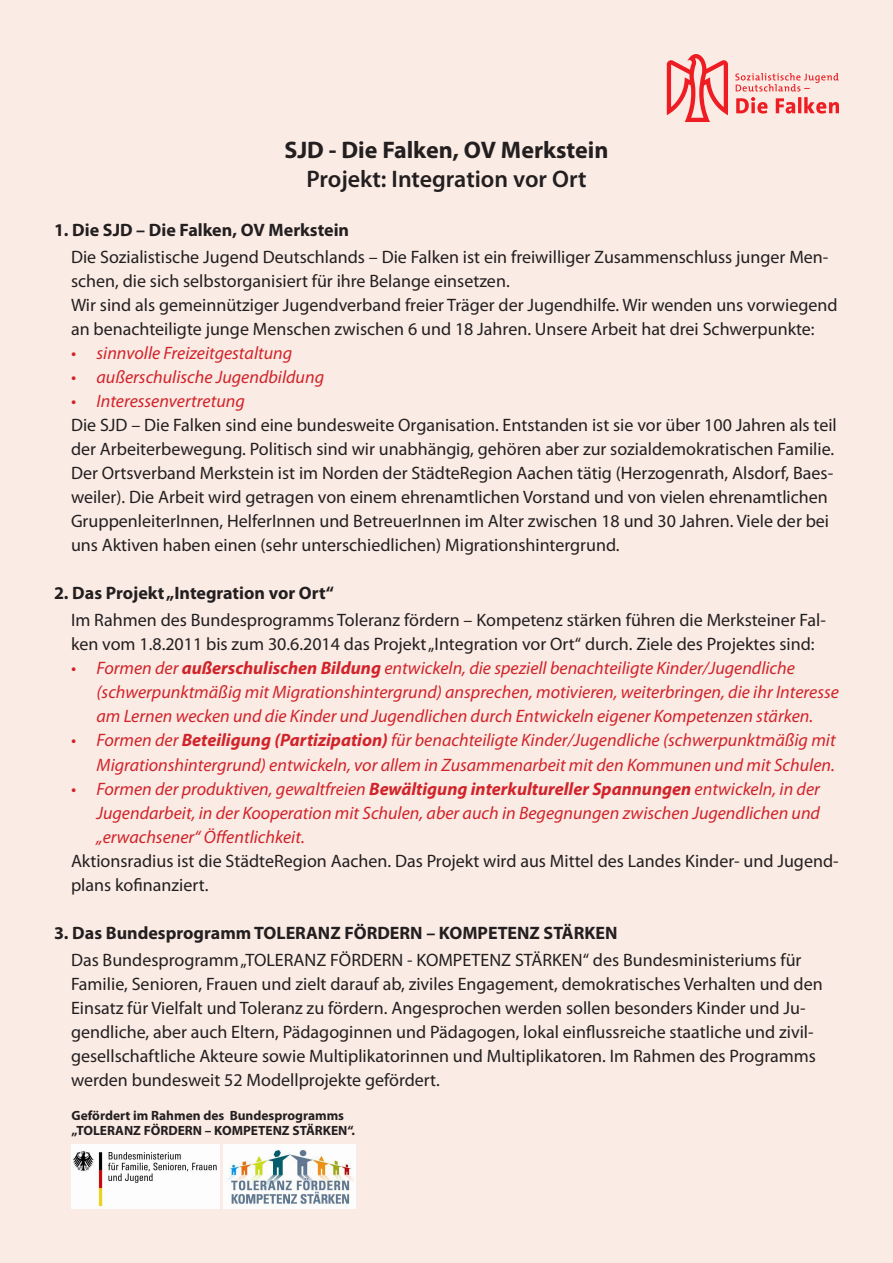
<style>
.page{position:relative;width:893px;height:1263px;background:#fff}
.page>*{position:absolute;margin:0;border:0;box-sizing:border-box;transform-origin:0 0}
.t1{font:700 24px "Myriad Pro";color:#231f20}
.t2{font:600 24px "Myriad Pro";color:#231f20}
.t3{font:18px/24px "Myriad Pro";color:#231f20}
.t4{font:italic 18px/24px "Myriad Pro";color:#d1232a}
.t5{font:700 18px "Myriad Pro";color:#231f20}
.t6{font:700 13.5px "Myriad Pro";color:#231f20}
.s1{font-weight:700}
</style>
<div class="page">
<div style="left:1px;top:1px;width:891px;height:1261px;background:#faebe4"></div>
<svg style="left:667px;top:54px;width:172px;height:68px"></svg>
<img style="left:72px;top:1144px;width:147px;height:65px">
<img style="left:224px;top:1144px;width:132px;height:65px">
<p class="t1" style="left:284px;top:135px;width:325px">SJD - Die Falken, OV Merkstein</p>
<p class="t2" style="left:306px;top:164px;width:282px">Projekt: Integration vor Ort</p>
<p class="t5" style="left:54px;top:218px;width:297px">1. Die SJD – Die Falken, OV Merkstein</p>
<p class="t3" style="left:71px;top:244px;width:759px">Die Sozialistische Jugend Deutschlands – Die Falken ist ein freiwilliger Zusammenschluss junger Men&shy;schen, die sich selbstorganisiert für ihre Belange einsetzen.</p>
<p class="t3" style="left:71px;top:292px;width:768px">Wir sind als gemeinnütziger Jugendverband freier Träger der Jugendhilfe. Wir wenden uns vorwiegend an benachteiligte junge Menschen zwischen 6 und 18 Jahren. Unsere Arbeit hat drei Schwerpunkte:</p>
<p class="t4" style="left:71px;top:340px;width:223px">• sinnvolle Freizeitgestaltung</p>
<p class="t4" style="left:71px;top:364px;width:255px">• außerschulische Jugendbildung</p>
<p class="t4" style="left:71px;top:388px;width:175px">• Interessenvertretung</p>
<p class="t3" style="left:71px;top:412px;width:767px">Die SJD – Die Falken sind eine bundesweite Organisation. Entstanden ist sie vor über 100 Jahren als teil der Arbeiterbewegung. Politisch sind wir unabhängig, gehören aber zur sozialdemokratischen Familie.</p>
<p class="t3" style="left:71px;top:460px;width:764px">Der Ortsverband Merkstein ist im Norden der StädteRegion Aachen tätig (Herzogenrath, Alsdorf, Baes&shy;weiler). Die Arbeit wird getragen von einem ehrenamtlichen Vorstand und von vielen ehrenamtlichen GruppenleiterInnen, HelferInnen und BetreuerInnen im Alter zwischen 18 und 30 Jahren. Viele der bei uns Aktiven haben einen (sehr unterschiedlichen) Migrationshintergrund.</p>
<p class="t5" style="left:54px;top:582px;width:281px">2. Das Projekt „Integration vor Ort“</p>
<p class="t3" style="left:71px;top:608px;width:756px">Im Rahmen des Bundesprogramms Toleranz fördern – Kompetenz stärken führen die Merksteiner Fal&shy;ken vom 1.8.2011 bis zum 30.6.2014 das Projekt „Integration vor Ort“ durch. Ziele des Projektes sind:</p>
<p class="t4" style="left:97px;top:656px;width:744px;text-indent:-26px">• Formen der <span class="s1">außerschulischen Bildung</span> entwickeln, die speziell benachteiligte Kinder/Jugendliche (schwerpunktmäßig mit Migrationshintergrund) ansprechen, motivieren, weiterbringen, die ihr Interesse am Lernen wecken und die Kinder und Jugendlichen durch Entwickeln eigener Kompetenzen stärken.</p>
<p class="t4" style="left:71px;top:728px;width:766px;text-align:right">• Formen der <span class="s1">Beteiligung (Partizipation)</span> für benachteiligte Kinder/Jugendliche (schwerpunktmäßig mit<br>Migrationshintergrund) entwickeln, vor allem in Zusammenarbeit mit den Kommunen und mit Schulen.</p>
<p class="t4" style="left:97px;top:776px;width:725px;text-align:justify;text-indent:-26px">• Formen der produktiven, gewaltfreien <span class="s1">Bewältigung interkultureller Spannungen</span> entwickeln, in der Jugendarbeit, in der Kooperation mit Schulen, aber auch in Begegnungen zwischen Jugendlichen und „erwachsener“ Öffentlichkeit.</p>
<p class="t3" style="left:71px;top:848px;width:769px">Aktionsradius ist die StädteRegion Aachen. Das Projekt wird aus Mittel des Landes Kinder- und Jugend&shy;plans kofinanziert.</p>
<p class="t5" style="left:54px;top:921px;width:565px">3. Das Bundesprogramm TOLERANZ FÖRDERN – KOMPETENZ STÄRKEN</p>
<p class="t3" style="left:71px;top:948px;width:753px">Das Bundesprogramm „TOLERANZ FÖRDERN - KOMPETENZ STÄRKEN“ des Bundesministeriums für Familie, Senioren, Frauen und zielt darauf ab, ziviles Engagement, demokratisches Verhalten und den Einsatz für Vielfalt und Toleranz zu fördern. Angesprochen werden sollen besonders Kinder und Ju&shy;gendliche, aber auch Eltern, Pädagoginnen und Pädagogen, lokal einflussreiche staatliche und zivil&shy;gesellschaftliche Akteure sowie Multiplikatorinnen und Multiplikatoren. Im Rahmen des Programms werden bundesweit 52 Modellprojekte gefördert.</p>
<p class="t6" style="left:71px;top:1106px;width:274px">Gefördert im Rahmen des Bundesprogramms</p>
<p class="t6" style="left:71px;top:1121px;width:285px">„TOLERANZ FÖRDERN – KOMPETENZ STÄRKEN“.</p>
</div>
